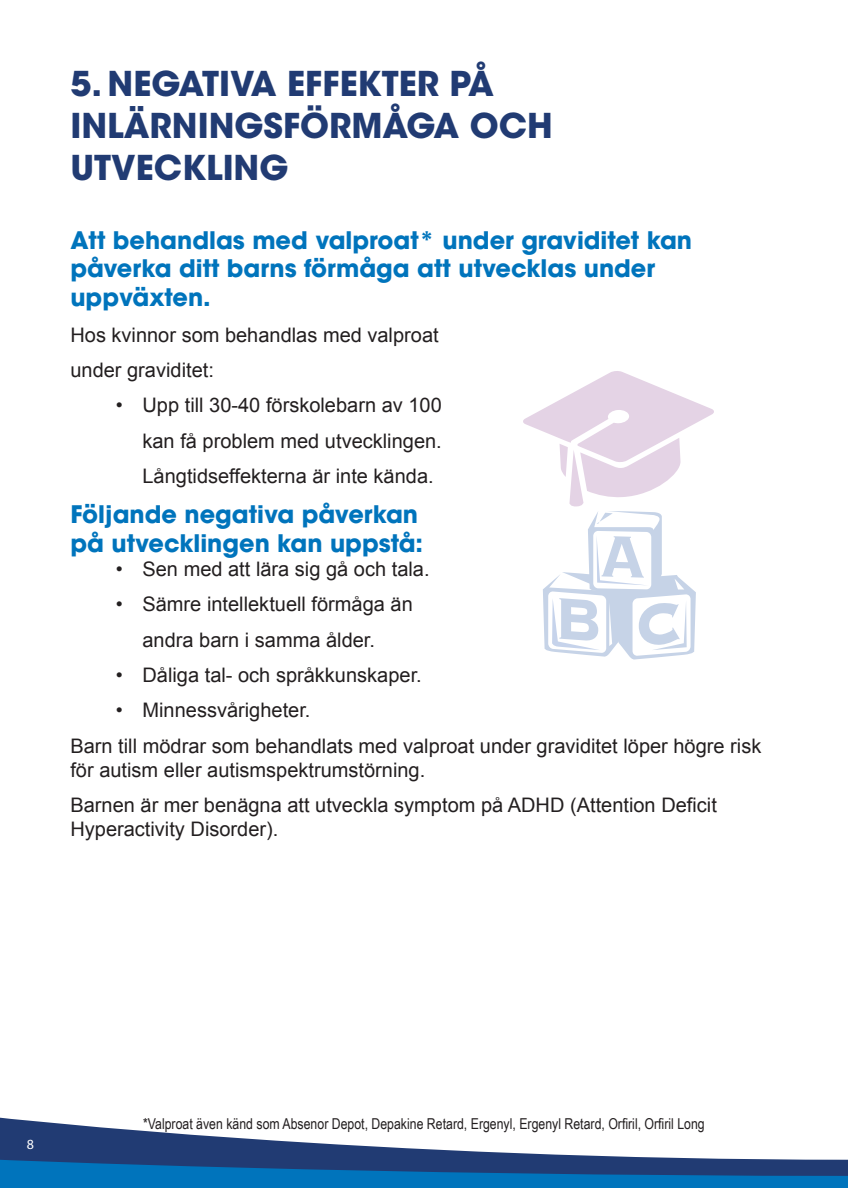
<style>
.page{position:relative;width:848px;height:1188px;background:#fff}
.page>*{position:absolute;margin:0;border:0;box-sizing:border-box;transform-origin:0 0}
.t1{font:700 34px/42px "ITC Avant Garde Std";color:#213b73}
.t2{font:700 24px/28.8px "ITC Avant Garde Std";color:#0074bc}
.t3{font:20px/24px "Arial";color:#231f20}
.t4{font:15px "Arial Narrow";color:#231f20}
.t5{font:14px "Myriad Pro";color:#fff}
</style>
<div class="page">
<svg style="left:0;top:1117px;width:365px;height:29px"></svg>
<svg style="left:523px;top:371px;width:191px;height:288px"></svg>
<svg style="left:0;top:1146px;width:848px;height:42px"></svg>
<p class="t1" style="left:70px;top:62px;width:483px">5. NEGATIVA EFFEKTER PÅ<br>INLÄRNINGSFÖRMÅGA OCH<br>UTVECKLING</p>
<p class="t2" style="left:70px;top:225px;width:623px">Att behandlas med valproat* under graviditet kan påverka ditt barns förmåga att utvecklas under uppväxten.</p>
<p class="t3" style="left:70px;top:323px;width:369px">Hos kvinnor som behandlas med valproat</p>
<p class="t3" style="left:70px;top:358px;width:145px">under graviditet:</p>
<p class="t3" style="left:116px;top:393px;width:327px">• Upp till 30-40 förskolebarn av 100</p>
<p class="t3" style="left:142px;top:429px;width:301px">kan få problem med utvecklingen.</p>
<p class="t3" style="left:142px;top:464px;width:292px">Långtidseffekterna är inte kända.</p>
<p class="t2" style="left:70px;top:500px;width:354px">Följande negativa påverkan på utvecklingen kan uppstå:</p>
<p class="t3" style="left:116px;top:557px;width:315px">• Sen med att lära sig gå och tala.</p>
<p class="t3" style="left:116px;top:592px;width:298px">• Sämre intellektuell förmåga än</p>
<p class="t3" style="left:142px;top:628px;width:234px">andra barn i samma ålder.</p>
<p class="t3" style="left:116px;top:663px;width:307px">• Dåliga tal- och språkkunskaper.</p>
<p class="t3" style="left:116px;top:698px;width:196px">• Minnessvårigheter.</p>
<p class="t3" style="left:70px;top:734px;width:692px">Barn till mödrar som behandlats med valproat under graviditet löper högre risk för autism eller autismspektrumstörning.</p>
<p class="t3" style="left:70px;top:793px;width:647px">Barnen är mer benägna att utveckla symptom på ADHD (Attention Deficit<br>Hyperactivity Disorder).</p>
<p class="t5" style="left:27px;top:1135px;width:9px">8</p>
<p class="t4" style="left:143px;top:1112px;width:563px">*Valproat även känd som Absenor Depot, Depakine Retard, Ergenyl, Ergenyl Retard, Orfiril, Orfiril Long</p>
</div>
